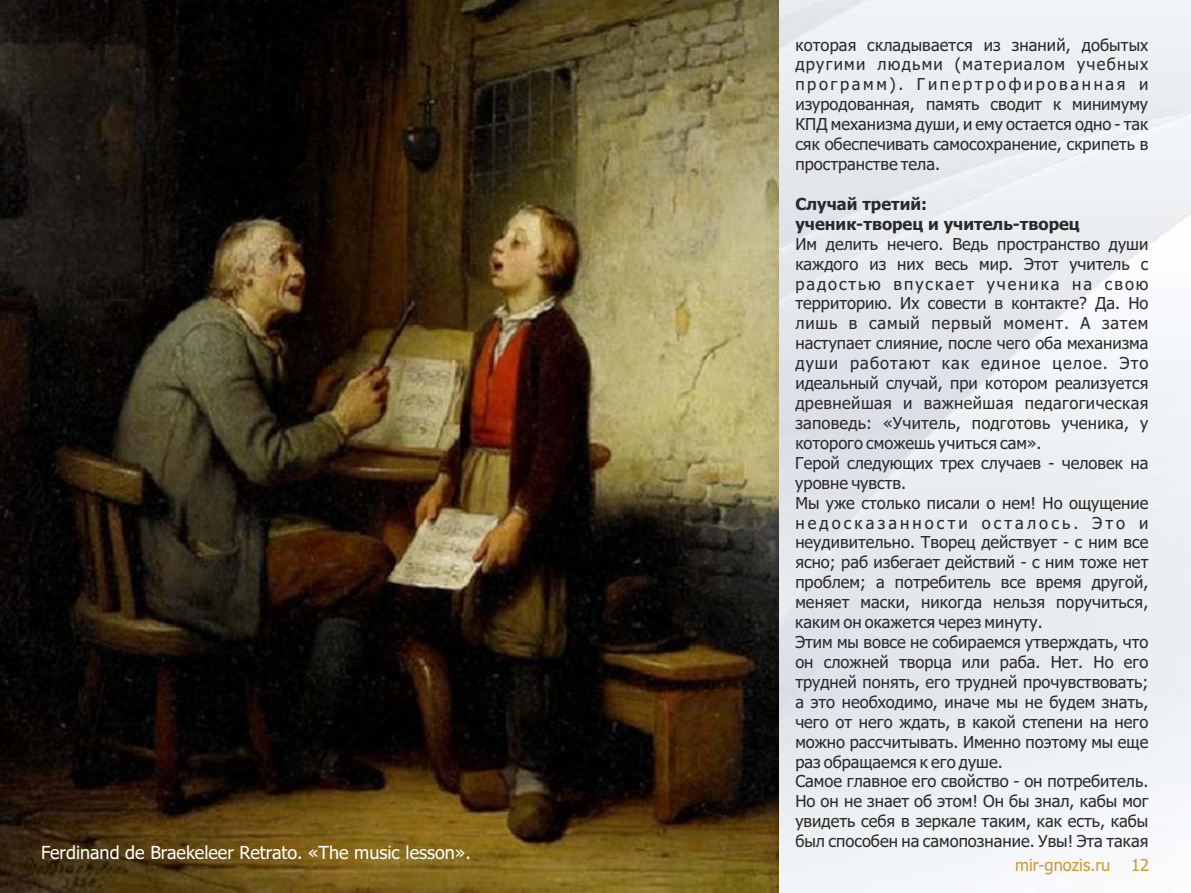
<style>
.page{position:relative;width:1191px;height:893px;background:#fff}
.page>*{position:absolute;margin:0;border:0;box-sizing:border-box;transform-origin:0 0}
.t1{font:18px "Tahoma";color:#fefefe}
.t2{font:16.5px/20px "Tahoma";color:#2b2a29;text-align:justify}
.t3{font:700 16.5px/20px "Tahoma";color:#2b2a29}
.t4{font:16.5px "Tahoma";color:#c93}
</style>
<div class="page">
<img style="left:778px;top:0;width:413px;height:893px">
<img style="left:0;top:0;width:778px;height:893px">
<p class="t1" style="left:41px;top:845px;width:431px">Ferdinand de Braekeleer Retrato. «The music lesson».</p>
<p class="t2" style="left:795px;top:36px;width:354px">которая складывается из знаний, добытых другими людьми (материалом учебных программ). Гипертрофированная и изуродованная, память сводит к минимуму КПД механизма души, и ему остается одно - так сяк обеспечивать самосохранение, скрипеть в пространстве тела.</p>
<p class="t3" style="left:795px;top:195px;width:286px">Случай третий:<br>ученик-творец и учитель-творец</p>
<p class="t2" style="left:795px;top:235px;width:354px">Им делить нечего. Ведь пространство души каждого из них весь мир. Этот учитель с радостью впускает ученика на свою территорию. Их совести в контакте? Да. Но лишь в самый первый момент. А затем наступает слияние, после чего оба механизма души работают как единое целое. Это идеальный случай, при котором реализуется древнейшая и важнейшая педагогическая заповедь: «Учитель, подготовь ученика, у которого сможешь учиться сам».</p>
<p class="t2" style="left:795px;top:454px;width:354px">Герой следующих трех случаев - человек на уровне чувств.</p>
<p class="t2" style="left:795px;top:494px;width:354px">Мы уже столько писали о нем! Но ощущение недосказанности осталось. Это и неудивительно. Творец действует - с ним все ясно; раб избегает действий - с ним тоже нет проблем; а потребитель все время другой, меняет маски, никогда нельзя поручиться, каким он окажется через минуту.</p>
<p class="t2" style="left:795px;top:633px;width:355px;text-align:left">Этим мы вовсе не собираемся утверждать, что он сложней творца или раба. Нет. Но его трудней понять, его трудней прочувствовать; а это необходимо, иначе мы не будем знать, чего от него ждать, в какой степени на него можно рассчитывать. Именно поэтому мы еще раз обращаемся к его душе.<br>Самое главное его свойство - он потребитель.<br>Но он не знает об этом! Он бы знал, кабы мог увидеть себя в зеркале таким, как есть, кабы был способен на самопознание. Увы! Эта такая</p>
<p class="t4" style="left:1015px;top:859px;width:97px">mir-gnozis.ru</p>
<p class="t4" style="left:1131px;top:859px;width:20px">12</p>
</div>
